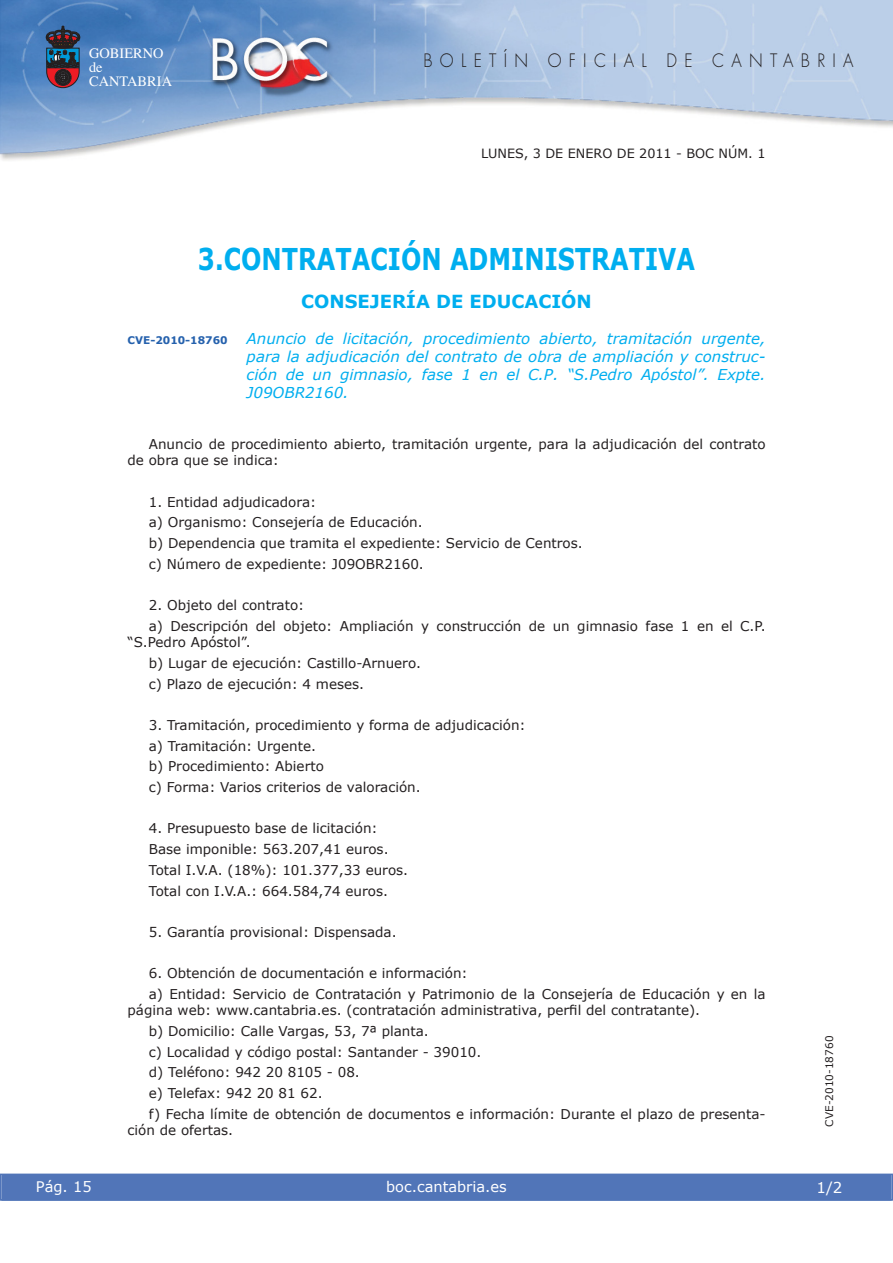
<style>
.page{position:relative;width:893px;height:1263px;background:#fff}
.page>*{position:absolute;margin:0;border:0;box-sizing:border-box;transform-origin:0 0}
.t1{font:700 30px "Verdana";color:#00aeef;scale:.8 1}
.t2{font:300 18px "Futura";letter-spacing:.45em;color:#231f20;scale:.9 1}
.t3{font:700 18px "Verdana";color:#00aeef}
.t4{font:italic 15px/18.3px "Verdana";color:#00aeef;text-align:justify}
.t5{font:15px "Verdana";color:#fff}
.t6{font:14.55px "Verdana";color:#fff}
.t7{font:14.4px/14.1px "Times";color:#fff}
.t8{font:13.5px/20.7px "Verdana";color:#231f20}
.t9{font:12.75px "Verdana";color:#231f20}
.t10{font:10.5px "Verdana";color:#231f20}
.t11{font:700 10.5px "Verdana";color:#2561ad}
</style>
<div class="page">
<div style="left:1px;top:1174px;width:890px;height:27px;background:#5175b8"></div>
<div style="left:0;top:1174px;width:893px;height:27px;border:1px solid #5175b8"></div>
<img style="left:0;top:0;width:893px;height:161px">
<svg style="left:46px;top:26px;width:34px;height:62px"></svg>
<p class="t7" style="left:89px;top:47px;width:85px">GOBIERNO de<br>CANTABRIA</p>
<h2 class="t2" style="left:423px;top:52px;width:479px">BOLETÍN OFICIAL DE CANTABRIA</h2>
<p class="t9" style="left:481px;top:145px;width:286px">LUNES, 3 DE ENERO DE 2011 - BOC NÚM. 1</p>
<h1 class="t1" style="left:198px;top:240px;width:623px">3.CONTRATACIÓN ADMINISTRATIVA</h1>
<h2 class="t3" style="left:301px;top:290px;width:292px">CONSEJERÍA DE EDUCACIÓN</h2>
<p class="t11" style="left:128px;top:333px;width:102px">CVE-2010-18760</p>
<p class="t4" style="left:247px;top:329px;width:520px">Anuncio de licitación, procedimiento abierto, tramitación urgente, para la adjudicación del contrato de obra de ampliación y construc&shy;ción de un gimnasio, fase 1 en el C.P. “S.Pedro Apóstol”. Expte.<br>J09OBR2160.</p>
<p class="t8" style="left:128px;top:435px;width:639px;line-height:16.5px;text-indent:21px">Anuncio de procedimiento abierto, tramitación urgente, para la adjudicación del contrato de obra que se indica:</p>
<p class="t8" style="left:149px;top:491px;width:435px">1. Entidad adjudicadora:<br>a) Organismo: Consejería de Educación.<br>b) Dependencia que tramita el expediente: Servicio de Centros. c) Número de expediente: J09OBR2160.</p>
<p class="t8" style="left:149px;top:594px;width:618px">2. Objeto del contrato:<br>a) Descripción del objeto: Ampliación y construcción de un gimnasio fase 1 en el C.P.</p>
<p class="t8" style="left:149px;top:632px;width:274px;text-indent:-21px">“S.Pedro Apóstol”.<br>b) Lugar de ejecución: Castillo-Arnuero. c) Plazo de ejecución: 4 meses.</p>
<p class="t8" style="left:149px;top:714px;width:378px">3. Tramitación, procedimiento y forma de adjudicación: a) Tramitación: Urgente.<br>b) Procedimiento: Abierto<br>c) Forma: Varios criterios de valoración.</p>
<p class="t8" style="left:149px;top:818px;width:261px">4. Presupuesto base de licitación:<br>Base imponible: 563.207,41 euros.<br>Total I.V.A. (18%): 101.377,33 euros.<br>Total con I.V.A.: 664.584,74 euros.</p>
<p class="t8" style="left:149px;top:921px;width:249px">5. Garantía provisional: Dispensada.</p>
<p class="t8" style="left:149px;top:963px;width:618px">6. Obtención de documentación e información:<br>a) Entidad: Servicio de Contratación y Patrimonio de la Consejería de Educación y en la</p>
<p class="t8" style="left:149px;top:1000px;width:618px;text-indent:-21px">página web: www.cantabria.es. (contratación administrativa, perfil del contratante).<br>b) Domicilio: Calle Vargas, 53, 7ª planta.<br>c) Localidad y código postal: Santander - 39010.<br>d) Teléfono: 942 20 8105 - 08.<br>e) Telefax: 942 20 81 62.<br>f) Fecha límite de obtención de documentos e información: Durante el plazo de presenta-</p>
<p class="t8" style="left:128px;top:1120px;width:107px">ción de ofertas.</p>
<p class="t6" style="left:36px;top:1177px;width:57px">Pág. 15</p>
<p class="t6" style="left:386px;top:1178px;width:122px">boc.cantabria.es</p>
<p class="t10" style="left:823px;top:1127px;width:92px;rotate:-90deg">CVE-2010-18760</p>
<p class="t5" style="left:816px;top:1178px;width:27px">1/2</p>
</div>
